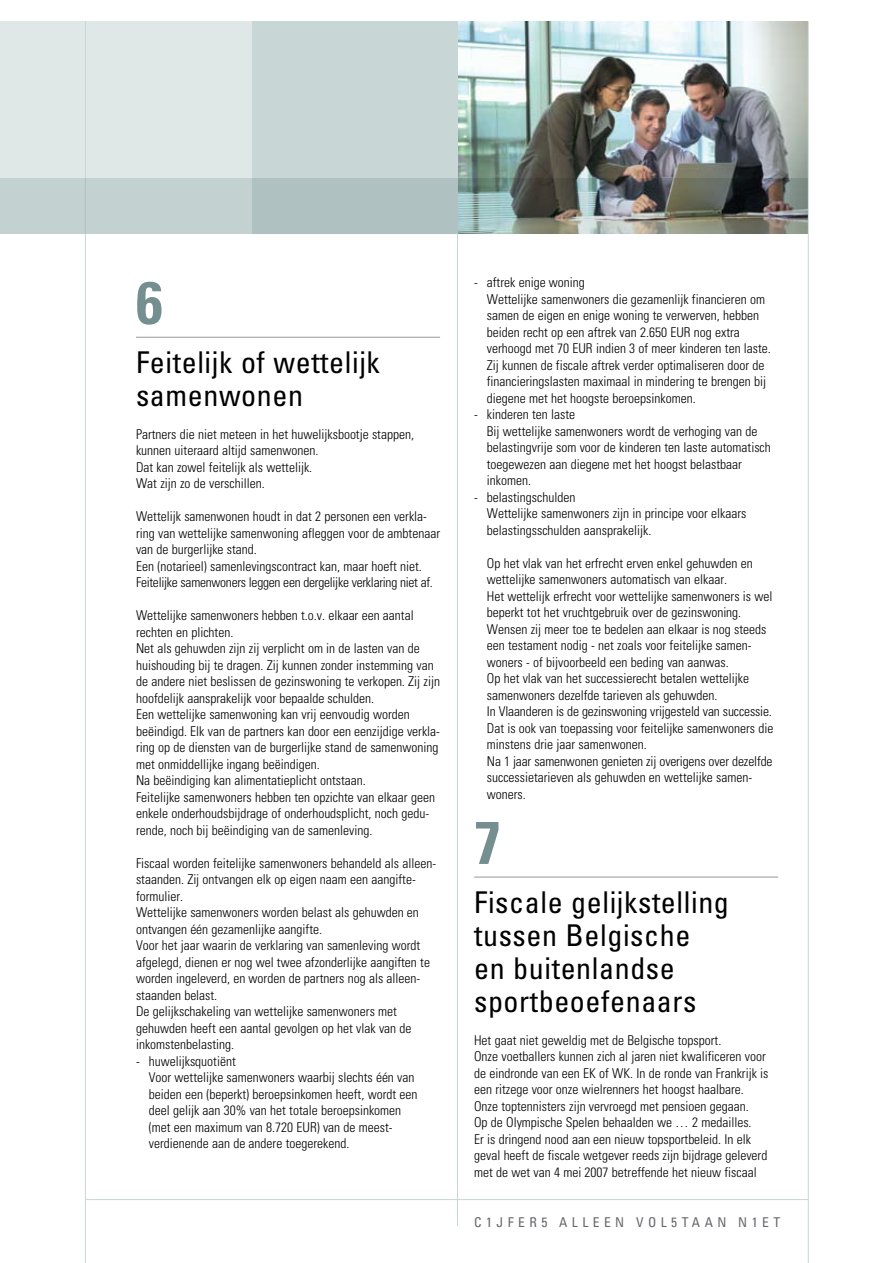
<style>
.page{position:relative;width:893px;height:1263px;background:#fff}
.page>*{position:absolute;margin:0;border:0;box-sizing:border-box;transform-origin:0 0}
.t1{font:60px "Univers Condensed Bold SC850";color:#758e90}
.t2{font:condensed 30px/33px "Univers";letter-spacing:.02em;color:#000}
.t3{font:300 condensed 13.5px/16.5px "Univers";color:#000}
.t4{font:condensed 13.5px "Univers";letter-spacing:.33em;color:#68676c}
</style>
<div class="page">
<div style="left:0;top:21px;width:489px;height:213px;background:#dfe7e7"></div>
<img style="left:458px;top:21px;width:349px;height:158px">
<hr style="left:136px;top:337px;width:304px;height:1px;background:#97979b">
<hr style="left:474px;top:877px;width:304px;height:1px;background:#97979b">
<hr style="left:457px;top:21px;width:1px;height:1205px;background:#c9d6d6">
<hr style="left:85px;top:1199px;width:723px;height:1px;background:#c9d6d6">
<hr style="left:85px;top:21px;width:1px;height:1242px;background:#c9d6d6">
<hr style="left:808px;top:21px;width:1px;height:1242px;background:#c9d6d6">
<div style="left:252px;top:21px;width:204px;height:213px;background:#c9d6d6"></div>
<img style="left:0;top:179px;width:808px;height:55px">
<h1 class="t1" style="left:136px;top:266px;width:28px">6</h1>
<h2 class="t2" style="left:136px;top:345px;width:245px">Feitelijk of wettelijk samenwonen</h2>
<p class="t3" style="left:136px;top:426px;width:279px">Partners die niet meteen in het huwelijksbootje stappen, kunnen uiteraard altijd samenwonen.<br>Dat kan zowel feitelijk als wettelijk.<br>Wat zijn zo de verschillen.</p>
<p class="t3" style="left:136px;top:508px;width:306px">Wettelijk samenwonen houdt in dat 2 personen een verkla&shy;ring van wettelijke samenwoning afleggen voor de ambtenaar van de burgerlijke stand.<br>Een (notarieel) samenlevingscontract kan, maar hoeft niet.<br>Feitelijke samenwoners leggen een dergelijke verklaring niet af.</p>
<p class="t3" style="left:136px;top:607px;width:305px">Wettelijke samenwoners hebben t.o.v. elkaar een aantal rechten en plichten.<br>Net als gehuwden zijn zij verplicht om in de lasten van de huishouding bij te dragen. Zij kunnen zonder instemming van de andere niet beslissen de gezinswoning te verkopen. Zij zijn hoofdelijk aansprakelijk voor bepaalde schulden.<br>Een wettelijke samenwoning kan vrij eenvoudig worden beëindigd. Elk van de partners kan door een eenzijdige verkla&shy;ring op de diensten van de burgerlijke stand de samenwoning met onmiddellijke ingang beëindigen.<br>Na beëindiging kan alimentatieplicht ontstaan.<br>Feitelijke samenwoners hebben ten opzichte van elkaar geen enkele onderhoudsbijdrage of onderhoudsplicht, noch gedu&shy;rende, noch bij beëindiging van de samenleving.</p>
<p class="t3" style="left:136px;top:855px;width:302px">Fiscaal worden feitelijke samenwoners behandeld als alleen&shy;staanden. Zij ontvangen elk op eigen naam een aangifte&shy;formulier.<br>Wettelijke samenwoners worden belast als gehuwden en ontvangen één gezamenlijke aangifte.<br>Voor het jaar waarin de verklaring van samenleving wordt afgelegd, dienen er nog wel twee afzonderlijke aangiften te worden ingeleverd, en worden de partners nog als alleen&shy;staanden belast.<br>De gelijkschakeling van wettelijke samenwoners met gehuwden heeft een aantal gevolgen op het vlak van de inkomstenbelasting.</p>
<p class="t3" style="left:149px;top:1053px;width:270px;text-indent:-13px">- huwelijksquotiënt<br>Voor wettelijke samenwoners waarbij slechts één van beiden een (beperkt) beroepsinkomen heeft, wordt een deel gelijk aan 30% van het totale beroepsinkomen (met een maximum van 8.720 EUR) van de meest&shy;verdienende aan de andere toegerekend.</p>
<p class="t3" style="left:487px;top:274px;width:286px;text-indent:-13px">- aftrek enige woning<br>Wettelijke samenwoners die gezamenlijk financieren om samen de eigen en enige woning te verwerven, hebben beiden recht op een aftrek van 2.650 EUR nog extra verhoogd met 70 EUR indien 3 of meer kinderen ten laste.<br>Zij kunnen de fiscale aftrek verder optimaliseren door de financieringslasten maximaal in mindering te brengen bij diegene met het hoogste beroepsinkomen.</p>
<p class="t3" style="left:487px;top:406px;width:285px;text-indent:-13px">- kinderen ten laste<br>Bij wettelijke samenwoners wordt de verhoging van de belastingvrije som voor de kinderen ten laste automatisch toegewezen aan diegene met het hoogst belastbaar inkomen.</p>
<p class="t3" style="left:487px;top:489px;width:261px;text-indent:-13px">- belastingschulden<br>Wettelijke samenwoners zijn in principe voor elkaars belastingsschulden aansprakelijk.</p>
<p class="t3" style="left:487px;top:555px;width:288px">Op het vlak van het erfrecht erven enkel gehuwden en wettelijke samenwoners automatisch van elkaar.<br>Het wettelijk erfrecht voor wettelijke samenwoners is wel beperkt tot het vruchtgebruik over de gezinswoning.<br>Wensen zij meer toe te bedelen aan elkaar is nog steeds een testament nodig - net zoals voor feitelijke samen&shy;woners - of bijvoorbeeld een beding van aanwas.<br>Op het vlak van het successierecht betalen wettelijke samenwoners dezelfde tarieven als gehuwden.<br>In Vlaanderen is de gezinswoning vrijgesteld van successie.<br>Dat is ook van toepassing voor feitelijke samenwoners die minstens drie jaar samenwonen.<br>Na 1 jaar samenwonen genieten zij overigens over dezelfde successietarieven als gehuwden en wettelijke samen&shy;woners.</p>
<h1 class="t1" style="left:474px;top:806px;width:28px">7</h1>
<h2 class="t2" style="left:474px;top:885px;width:256px">Fiscale gelijkstelling tussen Belgische<br>en buitenlandse sportbeoefenaars</h2>
<p class="t3" style="left:474px;top:1032px;width:296px">Het gaat niet geweldig met de Belgische topsport.<br>Onze voetballers kunnen zich al jaren niet kwalificeren voor de eindronde van een EK of WK. In de ronde van Frankrijk is een ritzege voor onze wielrenners het hoogst haalbare.<br>Onze toptennisters zijn vervroegd met pensioen gegaan.<br>Op de Olympische Spelen behaalden we … 2 medailles.<br>Er is dringend nood aan een nieuw topsportbeleid. In elk geval heeft de fiscale wetgever reeds zijn bijdrage geleverd met de wet van 4 mei 2007 betreffende het nieuw fiscaal</p>
<p class="t4" style="left:474px;top:1214px;width:308px">C1jfEr 5 allee n vol5taan n1e t</p>
</div>
